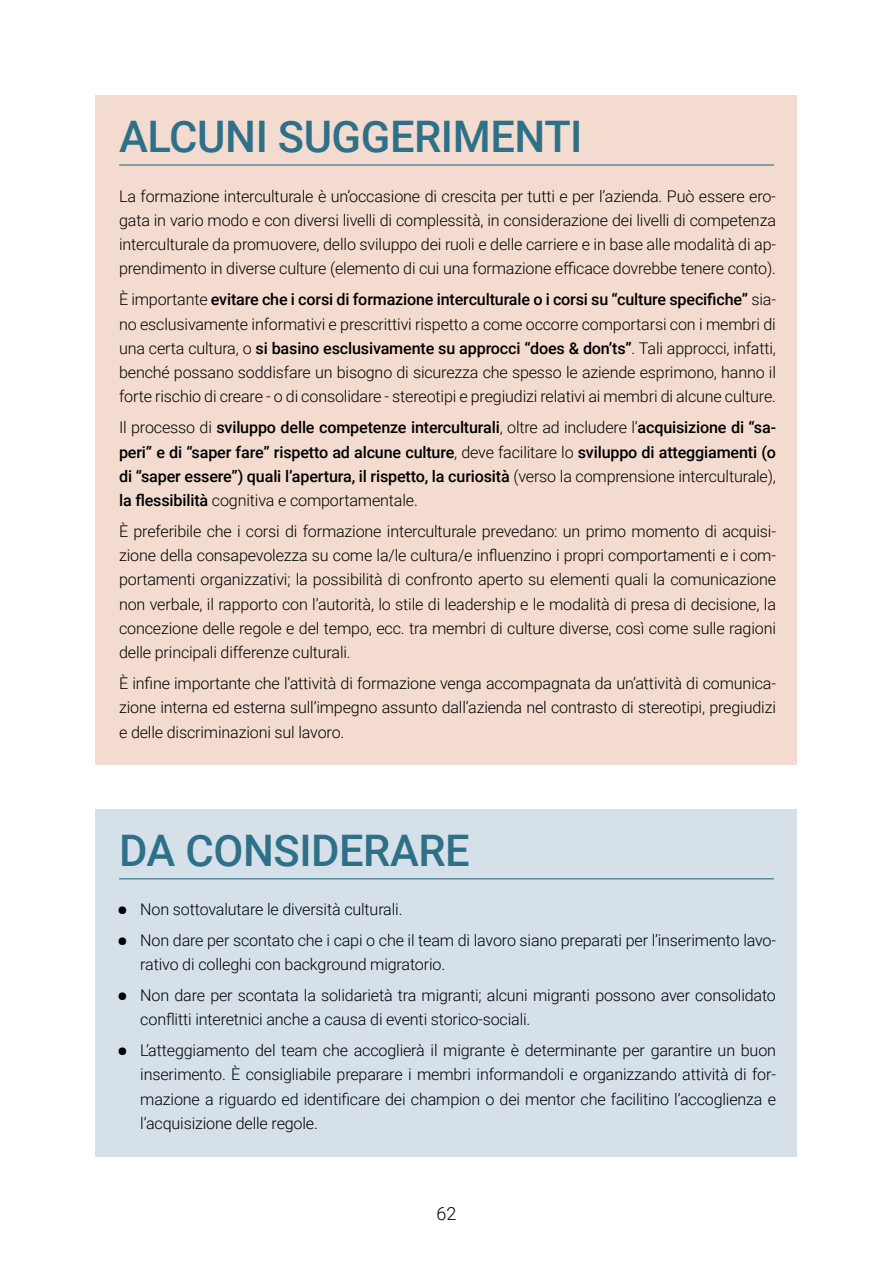
<style>
.page{position:relative;width:893px;height:1263px;background:#fff}
.page>*{position:absolute;margin:0;border:0;box-sizing:border-box;transform-origin:0 0}
.t1{font:500 43.5px "Roboto";letter-spacing:-.01em;color:#2f7089}
.t2{font:300 18px "Roboto";color:#000}
.t3{font:300 16.2px/24.3px "Roboto";letter-spacing:-.01em;color:#000;text-align:justify}
.t4{font:500 16.2px/24.3px "Roboto";letter-spacing:-.01em;color:#000;text-align:justify}
.s1{font-weight:500}
.s2{font-weight:300}
.s3{font-weight:900;font-size:30px}
</style>
<div class="page">
<div style="left:96px;top:96px;width:701px;height:90px;background:#f3dbcf"></div>
<hr style="left:119px;top:164px;width:655px;height:2px;background:#2f7089">
<div style="left:96px;top:166px;width:701px;height:136px;background:#f3dbcf"></div>
<div style="left:96px;top:270px;width:701px;height:160px;background:#f3dbcf"></div>
<div style="left:96px;top:398px;width:701px;height:135px;background:#f3dbcf"></div>
<div style="left:96px;top:501px;width:701px;height:185px;background:#f3dbcf"></div>
<div style="left:96px;top:654px;width:701px;height:111px;background:#f3dbcf"></div>
<div style="left:96px;top:809px;width:701px;height:91px;background:#d6e0e9"></div>
<hr style="left:119px;top:878px;width:655px;height:1px;background:#2f7089">
<div style="left:96px;top:880px;width:701px;height:63px;background:#d6e0e9"></div>
<div style="left:96px;top:910px;width:701px;height:88px;background:#d6e0e9"></div>
<div style="left:96px;top:965px;width:701px;height:88px;background:#d6e0e9"></div>
<div style="left:96px;top:1020px;width:701px;height:136px;background:#d6e0e9"></div>
<h1 class="t1" style="left:119px;top:106px;width:465px">ALCUNI SUGGERIMENTI</h1>
<p class="t3" style="left:119px;top:183px;width:658px">La formazione interculturale è un’occasione di crescita per tutti e per l’azienda. Può essere ero&shy;gata in vario modo e con diversi livelli di complessità, in considerazione dei livelli di competenza interculturale da promuovere, dello sviluppo dei ruoli e delle carriere e in base alle modalità di ap&shy;prendimento in diverse culture (elemento di cui una formazione efficace dovrebbe tenere conto).</p>
<p class="t3" style="left:119px;top:287px;width:659px">È importante <span class="s1">evitare che i corsi di formazione interculturale o i corsi su “culture specifiche”</span> sia&shy;no esclusivamente informativi e prescrittivi rispetto a come occorre comportarsi con i membri di una certa cultura, o <span class="s1">si basino esclusivamente su approcci “does &amp; don’ts”</span>. Tali approcci, infatti, benché possano soddisfare un bisogno di sicurezza che spesso le aziende esprimono, hanno il forte rischio di creare - o di consolidare - stereotipi e pregiudizi relativi ai membri di alcune culture.</p>
<p class="t4" style="left:119px;top:415px;width:658px"><span class="s2">Il processo di</span> sviluppo delle competenze interculturali<span class="s2">, oltre ad includere l’</span>acquisizione di “sa&shy;peri” e di “saper fare” rispetto ad alcune culture<span class="s2">, deve facilitare lo</span> sviluppo di atteggiamenti (o di “saper essere”) quali l’apertura, il rispetto, la curiosità <span class="s2">(verso la comprensione interculturale), </span>la flessibilità <span class="s2">cognitiva e comportamentale.</span></p>
<p class="t3" style="left:119px;top:518px;width:658px">È preferibile che i corsi di formazione interculturale prevedano: un primo momento di acquisi&shy;zione della consapevolezza su come la/le cultura/e influenzino i propri comportamenti e i com&shy;portamenti organizzativi; la possibilità di confronto aperto su elementi quali la comunicazione non verbale, il rapporto con l’autorità, lo stile di leadership e le modalità di presa di decisione, la concezione delle regole e del tempo, ecc. tra membri di culture diverse, così come sulle ragioni delle principali differenze culturali.</p>
<p class="t3" style="left:119px;top:671px;width:658px">È infine importante che l’attività di formazione venga accompagnata da un’attività di comunica&shy;zione interna ed esterna sull’impegno assunto dall’azienda nel contrasto di stereotipi, pregiudizi e delle discriminazioni sul lavoro.</p>
<h1 class="t1" style="left:119px;top:819px;width:352px">DA CONSIDERARE</h1>
<p class="t3" style="left:117px;top:897px;width:287px"><span class="s3">•</span> Non sottovalutare le diversità culturali.</p>
<p class="t3" style="left:140px;top:927px;width:637px;text-indent:-23px"><span class="s3">•</span> Non dare per scontato che i capi o che il team di lavoro siano preparati per l’inserimento lavo&shy;rativo di colleghi con background migratorio.</p>
<p class="t3" style="left:140px;top:982px;width:637px;text-indent:-23px"><span class="s3">•</span> Non dare per scontata la solidarietà tra migranti; alcuni migranti possono aver consolidato conflitti interetnici anche a causa di eventi storico-sociali.</p>
<p class="t3" style="left:140px;top:1037px;width:637px;text-indent:-23px"><span class="s3">•</span> L’atteggiamento del team che accoglierà il migrante è determinante per garantire un buon inserimento. È consigliabile preparare i membri informandoli e organizzando attività di for&shy;mazione a riguardo ed identificare dei champion o dei mentor che facilitino l’accoglienza e l’acquisizione delle regole.</p>
<p class="t2" style="left:436px;top:1201px;width:21px">62</p>
</div>
